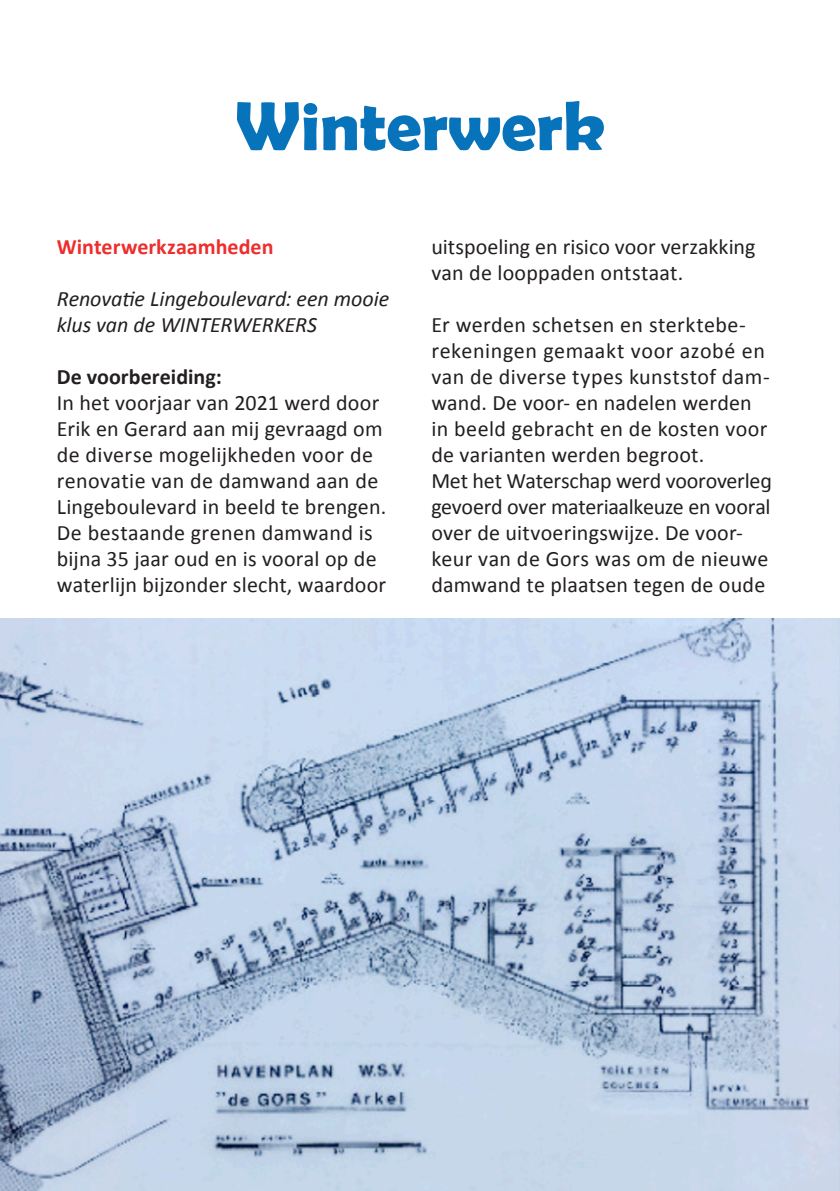
<style>
.page{position:relative;width:840px;height:1191px;background:#fff}
.page>*{position:absolute;margin:0;border:0;box-sizing:border-box;transform-origin:0 0}
.t1{font:700 70px "Berlin Sans FB Demi";color:#0773bb}
.t2{font:22px/26px "Calibri";letter-spacing:.01em;color:#231f20}
.t3{font:italic 22px/26px "Calibri";letter-spacing:-.005em;color:#231f20}
.t4{font:700 22px "Calibri";color:#ee2d2d}
.t5{font:700 22px "Calibri";color:#231f20}
</style>
<div class="page">
<img style="left:0;top:618px;width:839px;height:573px">
<p class="t1" style="left:235px;top:85px;width:371px">Winterwerk</p>
<p class="t4" style="left:57px;top:231px;width:218px">Winterwerkzaamheden</p>
<p class="t3" style="left:57px;top:285px;width:334px">Renovatie Lingeboulevard: een mooie klus van de WINTERWERKERS</p>
<p class="t5" style="left:57px;top:361px;width:166px">De voorbereiding:</p>
<p class="t2" style="left:57px;top:389px;width:331px">In het voorjaar van 2021 werd door Erik en Gerard aan mij gevraagd om de diverse mogelijkheden voor de renovatie van de damwand aan de Lingeboulevard in beeld te brengen.<br>De bestaande grenen damwand is bijna 35 jaar oud en is vooral op de waterlijn bijzonder slecht, waardoor</p>
<p class="t2" style="left:431px;top:233px;width:325px">uitspoeling en risico voor verzakking van de looppaden ontstaat.</p>
<p class="t2" style="left:431px;top:311px;width:340px">Er werden schetsen en sterktebe&shy;rekeningen gemaakt voor azobé en van de diverse types kunststof dam&shy;wand. De voor- en nadelen werden in beeld gebracht en de kosten voor de varianten werden begroot.</p>
<p class="t2" style="left:431px;top:467px;width:342px">Met het Waterschap werd vooroverleg gevoerd over materiaalkeuze en vooral over de uitvoeringswijze. De voor&shy;keur van de Gors was om de nieuwe damwand te plaatsen tegen de oude</p>
</div>
